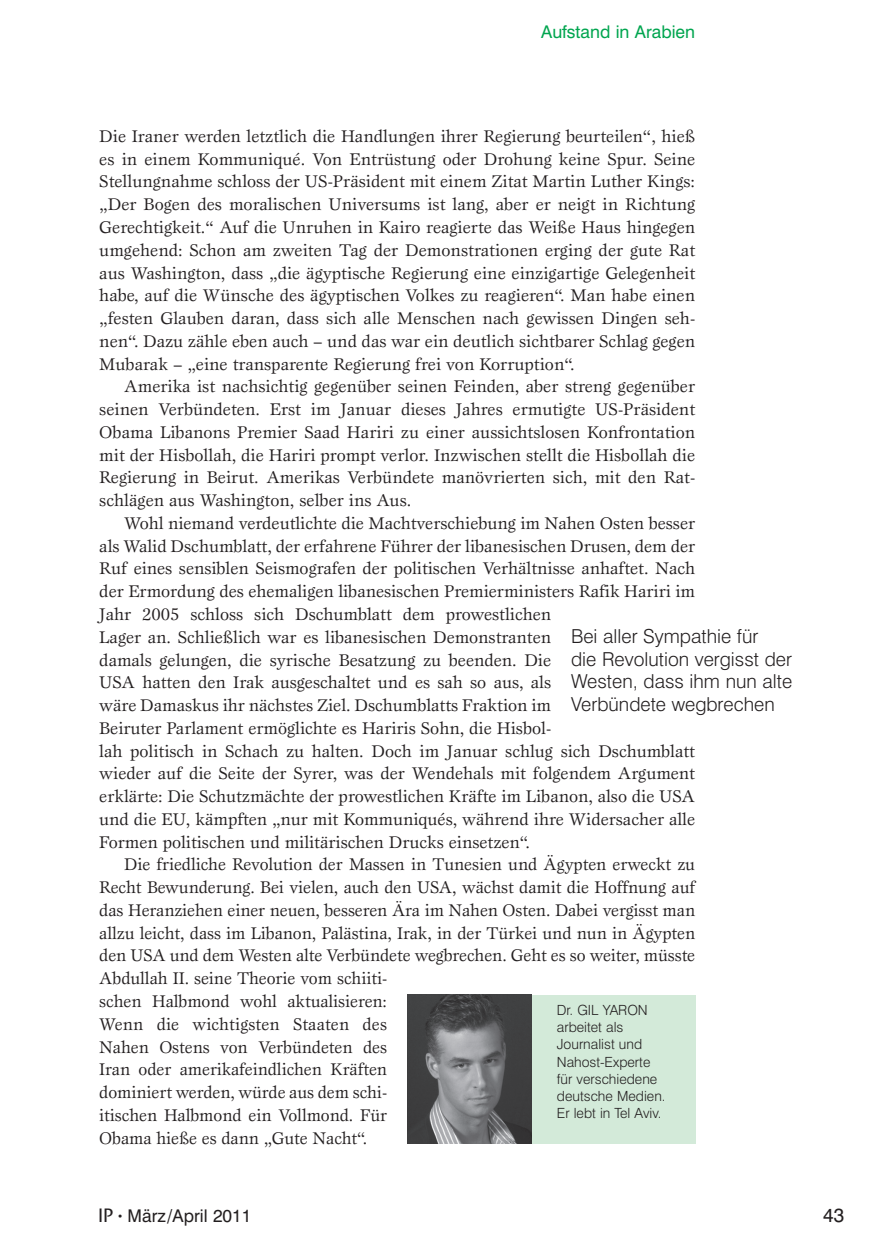
<style>
.page{position:relative;width:869px;height:1246px;background:#fff}
.page>*{position:absolute;margin:0;border:0;box-sizing:border-box;transform-origin:0 0}
.t1{font:300 19.25px/22.8px "Swiss 721 BT";color:#231f20}
.t2{font:19.25px "Swiss 721 BT";color:#231f20}
.t3{font:17.5px/22.8px "Esprit";letter-spacing:-.005em;color:#231f20;text-align:justify}
.t4{font:17.5px "Swiss 721 BT";color:#231f20}
.t5{font:17.5px "Swiss 721 BT";color:#00a54f}
.t6{font:300 14px/17.2px "Swiss 721 BT";color:#231f20}
.s1{font-family:"ITC Stone Sans";font-weight:500;font-size:19.25px}
.s2{font-size:10.5px}
</style>
<div class="page">
<div style="left:407px;top:994px;width:287px;height:149px;background:#d3ead9"></div>
<img style="left:407px;top:994px;width:124px;height:149px">
<p class="t5" style="left:541px;top:21px;width:155px">Aufstand in Arabien</p>
<p class="t3" style="left:99px;top:124px;width:597px">Die Iraner werden letztlich die Handlungen ihrer Regierung beurteilen“, hieß es in einem Kommuniqué. Von Entrüstung oder Drohung keine Spur. Seine Stellungnahme schloss der US-Präsident mit einem Zitat Martin Luther Kings: „Der Bogen des moralischen Universums ist lang, aber er neigt in Richtung Gerechtigkeit.“ Auf die Unruhen in Kairo reagierte das Weiße Haus hingegen umgehend: Schon am zweiten Tag der Demonstrationen erging der gute Rat aus Washington, dass „die ägyptische Regierung eine einzigartige Gelegenheit habe, auf die Wünsche des ägyptischen Volkes zu reagieren“. Man habe einen „festen Glauben daran, dass sich alle Menschen nach gewissen Dingen seh&shy;nen“. Dazu zähle eben auch – und das war ein deutlich sichtbarer Schlag gegen Mubarak – „eine transparente Regierung frei von Korruption“.</p>
<p class="t3" style="left:99px;top:375px;width:597px;text-indent:25px">Amerika ist nachsichtig gegenüber seinen Feinden, aber streng gegenüber seinen Verbündeten. Erst im Januar dieses Jahres ermutigte US-Präsident Obama Libanons Premier Saad Hariri zu einer aussichtslosen Konfrontation mit der Hisbollah, die Hariri prompt verlor. Inzwischen stellt die Hisbollah die Regierung in Beirut. Amerikas Verbündete manövrierten sich, mit den Rat&shy;schlägen aus Washington, selber ins Aus.</p>
<p class="t3" style="left:99px;top:511px;width:597px;text-align:left;text-indent:25px">Wohl niemand verdeutlichte die Machtverschiebung im Nahen Osten besser als Walid Dschumblatt, der erfahrene Führer der libanesischen Drusen, dem der Ruf eines sensiblen Seismografen der politischen Verhältnisse anhaftet. Nach der Ermordung des ehemaligen libanesischen Premierministers Rafik Hariri im Jahr 2005 schloss sich Dschumblatt dem prowestlichen<br>Lager an. Schließlich war es libanesischen Demonstranten<br>damals gelungen, die syrische Besatzung zu beenden. Die<br>USA hatten den Irak ausgeschaltet und es sah so aus, als<br>wäre Damaskus ihr nächstes Ziel. Dschumblatts Fraktion im<br>Beiruter Parlament ermöglichte es Hariris Sohn, die Hisbol-<br>lah politisch in Schach zu halten. Doch im Januar schlug sich Dschumblatt wieder auf die Seite der Syrer, was der Wendehals mit folgendem Argument erklärte: Die Schutzmächte der prowestlichen Kräfte im Libanon, also die USA und die EU, kämpften „nur mit Kommuniqués, während ihre Widersacher alle Formen politischen und militärischen Drucks einsetzen“.</p>
<p class="t3" style="left:99px;top:852px;width:597px;text-align:left;text-indent:25px">Die friedliche Revolution der Massen in Tunesien und Ägypten erweckt zu Recht Bewunderung. Bei vielen, auch den USA, wächst damit die Hoffnung auf das Heranziehen einer neuen, besseren Ära im Nahen Osten. Dabei vergisst man allzu leicht, dass im Libanon, Palästina, Irak, in der Türkei und nun in Ägypten den USA und dem Westen alte Verbündete wegbrechen. Geht es so weiter, müsste Abdullah II. seine Theorie vom schiiti-<br>schen Halbmond wohl aktualisieren:<br>Wenn die wichtigsten Staaten des<br>Nahen Ostens von Verbündeten des<br>Iran oder amerikafeindlichen Kräften<br>dominiert werden, würde aus dem schi-<br>itischen Halbmond ein Vollmond. Für<br>Obama hieße es dann „Gute Nacht“.</p>
<p class="t1" style="left:570px;top:624px;width:222px">Bei aller Sympathie für<br>die Revolution vergisst der<br>Westen, dass ihm nun alte<br>Verbündete wegbrechen</p>
<p class="t6" style="left:556px;top:1001px;width:110px">Dr. GIL YARON arbeitet als<br>Journalist und<br>Nahost-Experte für verschiedene deutsche Medien.<br>Er lebt in Tel Aviv.</p>
<p class="t4" style="left:98px;top:1204px;width:155px"><span class="s1">IP</span> <span class="s2">•</span> März/April 2011</p>
<p class="t2" style="left:822px;top:1202px;width:23px">43</p>
</div>
